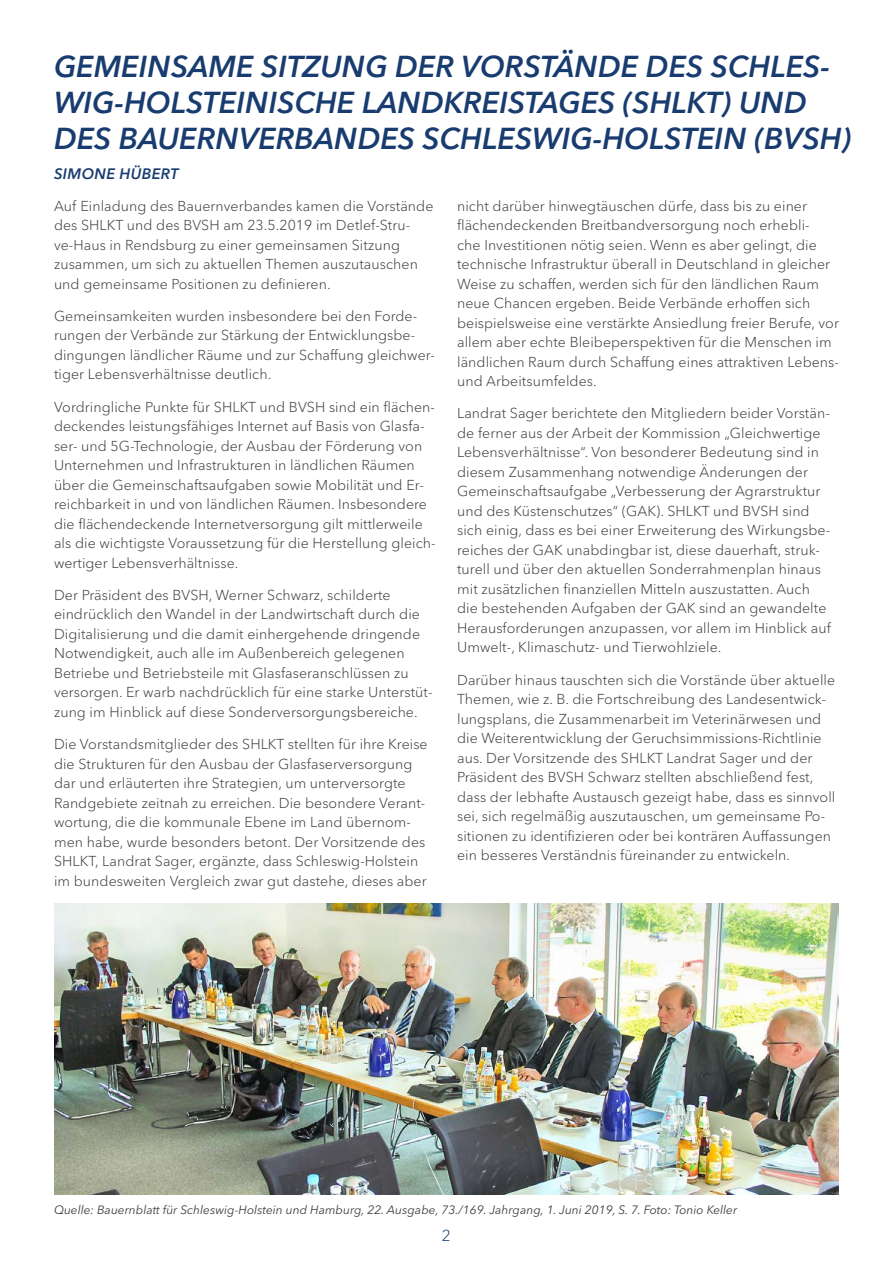
<style>
.page{position:relative;width:893px;height:1263px;background:#fff}
.page>*{position:absolute;margin:0;border:0;box-sizing:border-box;transform-origin:0 0}
.t1{font:italic 600 30px/36px "Avenir Next LT Pro";color:#183c6f}
.t2{font:300 15.75px "Avenir Next LT Pro";color:#183c6f}
.t3{font:italic 600 15px "Avenir Next LT Pro";letter-spacing:.02em;color:#183c6f}
.t4{font:300 14.25px/19.5px "Avenir Next LT Pro";letter-spacing:.005em;color:#3c3c3b}
.t5{font:italic 12px "Avenir Next LT Pro";color:#3c3c3b}
</style>
<div class="page">
<img style="left:54px;top:904px;width:785px;height:290px">
<h1 class="t1" style="left:54px;top:48px;width:799px">GEMEINSAME SITZUNG DER VORSTÄNDE DES SCHLES-<br>WIG-HOLSTEINISCHE LANDKREISTAGES (SHLKT) UND<br>DES BAUERNVERBANDES SCHLESWIG-HOLSTEIN (BVSH)</h1>
<p class="t3" style="left:54px;top:164px;width:126px">SIMONE HÜBERT</p>
<p class="t4" style="left:54px;top:196px;width:381px">Auf Einladung des Bauernverbandes kamen die Vorstände des SHLKT und des BVSH am 23.5.2019 im Detlef-Stru&shy;ve-Haus in Rendsburg zu einer gemeinsamen Sitzung zusammen, um sich zu aktuellen Themen auszutauschen und gemeinsame Positionen zu definieren.</p>
<p class="t4" style="left:54px;top:306px;width:383px">Gemeinsamkeiten wurden insbesondere bei den Forde&shy;rungen der Verbände zur Stärkung der Entwicklungsbe&shy;dingungen ländlicher Räume und zur Schaffung gleichwer&shy;tiger Lebensverhältnisse deutlich.</p>
<p class="t4" style="left:54px;top:397px;width:383px">Vordringliche Punkte für SHLKT und BVSH sind ein flächen&shy;deckendes leistungsfähiges Internet auf Basis von Glasfa&shy;ser- und 5G-Technologie, der Ausbau der Förderung von Unternehmen und Infrastrukturen in ländlichen Räumen über die Gemeinschaftsaufgaben sowie Mobilität und Er&shy;reichbarkeit in und von ländlichen Räumen. Insbesondere die flächendeckende Internetversorgung gilt mittlerweile als die wichtigste Voraussetzung für die Herstellung gleich&shy;wertiger Lebensverhältnisse.</p>
<p class="t4" style="left:54px;top:585px;width:380px">Der Präsident des BVSH, Werner Schwarz, schilderte eindrücklich den Wandel in der Landwirtschaft durch die Digitalisierung und die damit einhergehende dringende Notwendigkeit, auch alle im Außenbereich gelegenen Betriebe und Betriebsteile mit Glasfaseranschlüssen zu versorgen. Er warb nachdrücklich für eine starke Unterstüt&shy;zung im Hinblick auf diese Sonderversorgungsbereiche.</p>
<p class="t4" style="left:54px;top:734px;width:375px">Die Vorstandsmitglieder des SHLKT stellten für ihre Kreise die Strukturen für den Ausbau der Glasfaserversorgung dar und erläuterten ihre Strategien, um unterversorgte Randgebiete zeitnah zu erreichen. Die besondere Verant&shy;wortung, die die kommunale Ebene im Land übernom&shy;men habe, wurde besonders betont. Der Vorsitzende des SHLKT, Landrat Sager, ergänzte, dass Schleswig-Holstein im bundesweiten Vergleich zwar gut dastehe, dieses aber</p>
<p class="t4" style="left:457px;top:196px;width:383px">nicht darüber hinwegtäuschen dürfe, dass bis zu einer flächendeckenden Breitbandversorgung noch erhebli-<br>che Investitionen nötig seien. Wenn es aber gelingt, die technische Infrastruktur überall in Deutschland in gleicher Weise zu schaffen, werden sich für den ländlichen Raum neue Chancen ergeben. Beide Verbände erhoffen sich beispielsweise eine verstärkte Ansiedlung freier Berufe, vor allem aber echte Bleibeperspektiven für die Menschen im ländlichen Raum durch Schaffung eines attraktiven Lebens&shy;und Arbeitsumfeldes.</p>
<p class="t4" style="left:457px;top:404px;width:375px">Landrat Sager berichtete den Mitgliedern beider Vorstän&shy;de ferner aus der Arbeit der Kommission „Gleichwertige Lebensverhältnisse“. Von besonderer Bedeutung sind in diesem Zusammenhang notwendige Änderungen der Gemeinschaftsaufgabe „Verbesserung der Agrarstruktur und des Küstenschutzes“ (GAK). SHLKT und BVSH sind sich einig, dass es bei einer Erweiterung des Wirkungsbe&shy;reiches der GAK unabdingbar ist, diese dauerhaft, struk&shy;turell und über den aktuellen Sonderrahmenplan hinaus mit zusätzlichen finanziellen Mitteln auszustatten. Auch die bestehenden Aufgaben der GAK sind an gewandelte Herausforderungen anzupassen, vor allem im Hinblick auf Umwelt-, Klimaschutz- und Tierwohlziele.</p>
<p class="t4" style="left:457px;top:670px;width:380px">Darüber hinaus tauschten sich die Vorstände über aktuelle Themen, wie z. B. die Fortschreibung des Landesentwick&shy;lungsplans, die Zusammenarbeit im Veterinärwesen und die Weiterentwicklung der Geruchsimmissions-Richtlinie aus. Der Vorsitzende des SHLKT Landrat Sager und der Präsident des BVSH Schwarz stellten abschließend fest, dass der lebhafte Austausch gezeigt habe, dass es sinnvoll sei, sich regelmäßig auszutauschen, um gemeinsame Po&shy;sitionen zu identifizieren oder bei konträren Auffassungen ein besseres Verständnis füreinander zu entwickeln.</p>
<p class="t5" style="left:54px;top:1203px;width:685px">Quelle: Bauernblatt für Schleswig-Holstein und Hamburg, 22. Ausgabe, 73./169. Jahrgang, 1. Juni 2019, S. 7. Foto: Tonio Keller</p>
<p class="t2" style="left:442px;top:1226px;width:11px">2</p>
</div>
